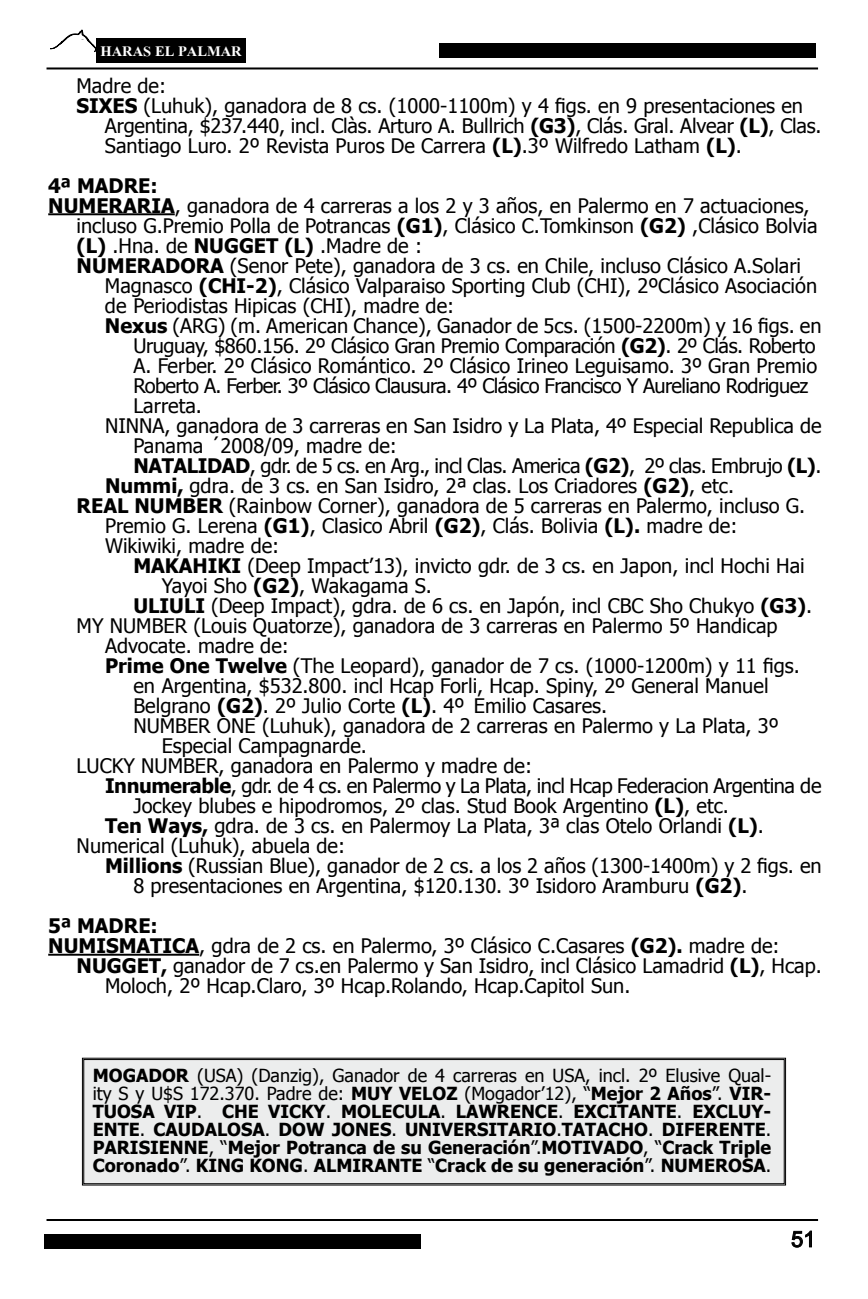
<style>
.page{position:relative;width:868px;height:1299px;background:#fff}
.page>*{position:absolute;margin:0;border:0;box-sizing:border-box;transform-origin:0 0}
.t1{font:700 22px "Angsana UPC";color:#fff}
.t2{font:22px "Arial";color:#000}
.t3{font:20px "Tahoma";color:#000}
.t4{font:20px "Tahoma";letter-spacing:-.02em;color:#000}
.t5{font:20px "Tahoma";letter-spacing:-.03em;color:#000}
.t6{font:700 20px "Tahoma";color:#000}
.t7{font:700 18px/18px "Tahoma";color:#000;text-align:justify}
.s1{font-weight:700}
.s2{font-weight:400}
</style>
<div class="page">
<div style="left:44px;top:1233px;width:376px;height:15px;background:#000"></div>
<div style="left:439px;top:44px;width:376px;height:14px;background:#000"></div>
<hr style="left:46px;top:1218px;width:772px;height:2px;background:#000">
<hr style="left:46px;top:67px;width:772px;height:2px;background:#000">
<svg style="left:791px;top:1230px;width:21px;height:17px"></svg>
<div style="left:82px;top:1057px;width:703px;height:128px;background:#eceded"></div>
<div style="left:83px;top:1058px;width:701px;height:126px;border:1px solid #000"></div>
<hr style="left:48px;top:213px;width:127px;height:2px;background:#000">
<hr style="left:48px;top:953px;width:151px;height:2px;background:#000">
<div style="left:97px;top:38px;width:149px;height:24px;background:#000"></div>
<svg style="left:50px;top:29px;width:47px;height:24px"></svg>
<p class="t1" style="left:100px;top:34px;width:143px">HARAS EL PALMAR</p>
<p class="t3" style="left:77px;top:72px;width:91px">Madre de:</p>
<p class="t3" style="left:77px;top:92px;width:728px"><span class="s1">SIXES</span> (Luhuk), ganadora de 8 cs. (1000-1100m) y 4 figs. en 9 presentaciones en</p>
<p class="t3" style="left:105px;top:112px;width:718px">Argentina, $237.440, incl. Clàs. Arturo A. Bullrich <span class="s1">(G3)</span>, Clás. Gral. Alvear <span class="s1">(L)</span>, Clas.</p>
<p class="t3" style="left:105px;top:132px;width:638px">Santiago Luro. 2º Revista Puros De Carrera <span class="s1">(L)</span>.3º Wilfredo Latham <span class="s1">(L)</span>.</p>
<p class="t6" style="left:48px;top:171px;width:111px">4ª MADRE:</p>
<p class="t3" style="left:48px;top:192px;width:762px"><span class="s1">NUMERARIA</span>, ganadora de 4 carreras a los 2 y 3 años, en Palermo en 7 actuaciones,</p>
<p class="t3" style="left:77px;top:212px;width:742px">incluso G.Premio Polla de Potrancas <span class="s1">(G1)</span>, Clásico C.Tomkinson <span class="s1">(G2)</span> ,Clásico Bolvia</p>
<p class="t3" style="left:77px;top:232px;width:347px"><span class="s1">(L)</span> .Hna. de <span class="s1">NUGGET (L)</span> .Madre de :</p>
<p class="t3" style="left:77px;top:252px;width:726px"><span class="s1">NUMERADORA</span> (Senor Pete), ganadora de 3 cs. en Chile, incluso Clásico A.Solari</p>
<p class="t3" style="left:105px;top:272px;width:713px">Magnasco <span class="s1">(CHI-2)</span>, Clásico Valparaiso Sporting Club (CHI), 2ºClásico Asociación</p>
<p class="t3" style="left:105px;top:292px;width:351px">de Periodistas Hipicas (CHI), madre de:</p>
<p class="t3" style="left:105px;top:312px;width:718px"><span class="s1">Nexus</span> (ARG) (m. American Chance), Ganador de 5cs. (1500-2200m) y 16 figs. en</p>
<p class="t4" style="left:133px;top:332px;width:683px">Uruguay, $860.156. 2º Clásico Gran Premio Comparación <span class="s1">(G2)</span>. 2º Clás. Roberto</p>
<p class="t3" style="left:133px;top:352px;width:685px">A. Ferber. 2º Clásico Romántico. 2º Clásico Irineo Leguisamo. 3º Gran Premio</p>
<p class="t5" style="left:133px;top:372px;width:676px">Roberto A. Ferber. 3º Clásico Clausura. 4º Clásico Francisco Y Aureliano Rodriguez</p>
<p class="t3" style="left:133px;top:392px;width:70px">Larreta.</p>
<p class="t3" style="left:105px;top:412px;width:718px">NINNA, ganadora de 3 carreras en San Isidro y La Plata, 4º Especial Republica de</p>
<p class="t3" style="left:133px;top:432px;width:265px">Panama ´2008/09, madre de:</p>
<p class="t4" style="left:133px;top:452px;width:689px"><span class="s1">NATALIDAD</span>, gdr. de 5 cs. en Arg., incl Clas. America <span class="s1">(G2)</span>, 2º clas. Embrujo <span class="s1">(L)</span>.</p>
<p class="t3" style="left:105px;top:472px;width:630px"><span class="s1">Nummi,</span> gdra. de 3 cs. en San Isidro, 2ª clas. Los Criadores <span class="s1">(G2)</span>, etc.</p>
<p class="t3" style="left:77px;top:492px;width:730px"><span class="s1">REAL NUMBER</span> (Rainbow Corner), ganadora de 5 carreras en Palermo, incluso G.</p>
<p class="t3" style="left:105px;top:512px;width:634px">Premio G. Lerena <span class="s1">(G1)</span>, Clasico Abril <span class="s1">(G2)</span>, Clás. Bolivia <span class="s1">(L).</span> madre de:</p>
<p class="t3" style="left:105px;top:532px;width:176px">Wikiwiki, madre de:</p>
<p class="t3" style="left:133px;top:552px;width:673px"><span class="s1">MAKAHIKI</span> (Deep Impact’13), invicto gdr. de 3 cs. en Japon, incl Hochi Hai</p>
<p class="t3" style="left:162px;top:572px;width:271px">Yayoi Sho <span class="s1">(G2)</span>, Wakagama S.</p>
<p class="t3" style="left:133px;top:592px;width:680px"><span class="s1">ULIULI</span> (Deep Impact), gdra. de 6 cs. en Japón, incl CBC Sho Chukyo <span class="s1">(G3)</span>.</p>
<p class="t3" style="left:77px;top:612px;width:702px">MY NUMBER (Louis Quatorze), ganadora de 3 carreras en Palermo 5º Handicap</p>
<p class="t3" style="left:105px;top:632px;width:185px">Advocate. madre de:</p>
<p class="t3" style="left:105px;top:652px;width:696px"><span class="s1">Prime One Twelve</span> (The Leopard), ganador de 7 cs. (1000-1200m) y 11 figs.</p>
<p class="t3" style="left:133px;top:672px;width:636px">en Argentina, $532.800. incl Hcap Forli, Hcap. Spiny, 2º General Manuel</p>
<p class="t3" style="left:133px;top:692px;width:475px">Belgrano <span class="s1">(G2)</span>. 2º Julio Corte <span class="s1">(L)</span>. 4º Emilio Casares.</p>
<p class="t3" style="left:133px;top:712px;width:646px">NUMBER ONE (Luhuk), ganadora de 2 carreras en Palermo y La Plata, 3º</p>
<p class="t3" style="left:162px;top:732px;width:207px">Especial Campagnarde.</p>
<p class="t3" style="left:77px;top:752px;width:457px">LUCKY NUMBER, ganadora en Palermo y madre de:</p>
<p class="t4" style="left:105px;top:772px;width:718px"><span class="s1">Innumerable</span>, gdr. de 4 cs. en Palermo y La Plata, incl Hcap Federacion Argentina de</p>
<p class="t3" style="left:133px;top:792px;width:597px">Jockey blubes e hipodromos, 2º clas. Stud Book Argentino <span class="s1">(L)</span>, etc.</p>
<p class="t3" style="left:105px;top:812px;width:660px"><span class="s1">Ten Ways,</span> gdra. de 3 cs. en Palermoy La Plata, 3ª clas Otelo Orlandi <span class="s1">(L)</span>.</p>
<p class="t3" style="left:77px;top:832px;width:270px">Numerical (Luhuk), abuela de:</p>
<p class="t3" style="left:105px;top:852px;width:718px"><span class="s1">Millions</span> (Russian Blue), ganador de 2 cs. a los 2 años (1300-1400m) y 2 figs. en</p>
<p class="t3" style="left:133px;top:872px;width:615px">8 presentaciones en Argentina, $120.130. 3º Isidoro Aramburu <span class="s1">(G2)</span>.</p>
<p class="t6" style="left:48px;top:911px;width:111px">5ª MADRE:</p>
<p class="t3" style="left:48px;top:932px;width:732px"><span class="s1">NUMISMATICA</span>, gdra de 2 cs. en Palermo, 3º Clásico C.Casares <span class="s1">(G2).</span> madre de:</p>
<p class="t3" style="left:77px;top:952px;width:746px"><span class="s1">NUGGET,</span> ganador de 7 cs.en Palermo y San Isidro, incl Clásico Lamadrid <span class="s1">(L)</span>, Hcap.</p>
<p class="t3" style="left:105px;top:972px;width:527px">Moloch, 2º Hcap.Claro, 3º Hcap.Rolando, Hcap.Capitol Sun.</p>
<p class="t7" style="left:93px;top:1065px;width:680px">MOGADOR <span class="s2">(USA) (Danzig), Ganador de 4 carreras en USA, incl. 2º Elusive Qual&shy;ity S y U$S 172.370. Padre de:</span> MUY VELOZ <span class="s2">(Mogador’12), “</span>Mejor 2 Años<span class="s2">”.</span> VIR-TUOSA VIP<span class="s2">.</span> CHE VICKY<span class="s2">.</span> MOLECULA<span class="s2">.</span> LAWRENCE<span class="s2">.</span> EXCITANTE<span class="s2">.</span> EXCLUY-ENTE<span class="s2">.</span> CAUDALOSA<span class="s2">.</span> DOW JONES<span class="s2">.</span> UNIVERSITARIO<span class="s2">.</span>TATACHO<span class="s2">.</span> DIFERENTE<span class="s2">.<br></span>PARISIENNE<span class="s2">, “</span>Mejor Potranca de su Generación<span class="s2">”.</span>MOTIVADO<span class="s2">, “</span>Crack Triple Coronado<span class="s2">”.</span> KING KONG<span class="s2">.</span> ALMIRANTE <span class="s2">“</span>Crack de su generación<span class="s2">”.</span> NUMEROSA<span class="s2">.</span></p>
<p class="t2" style="left:791px;top:1224px;width:26px">51</p>
</div>
